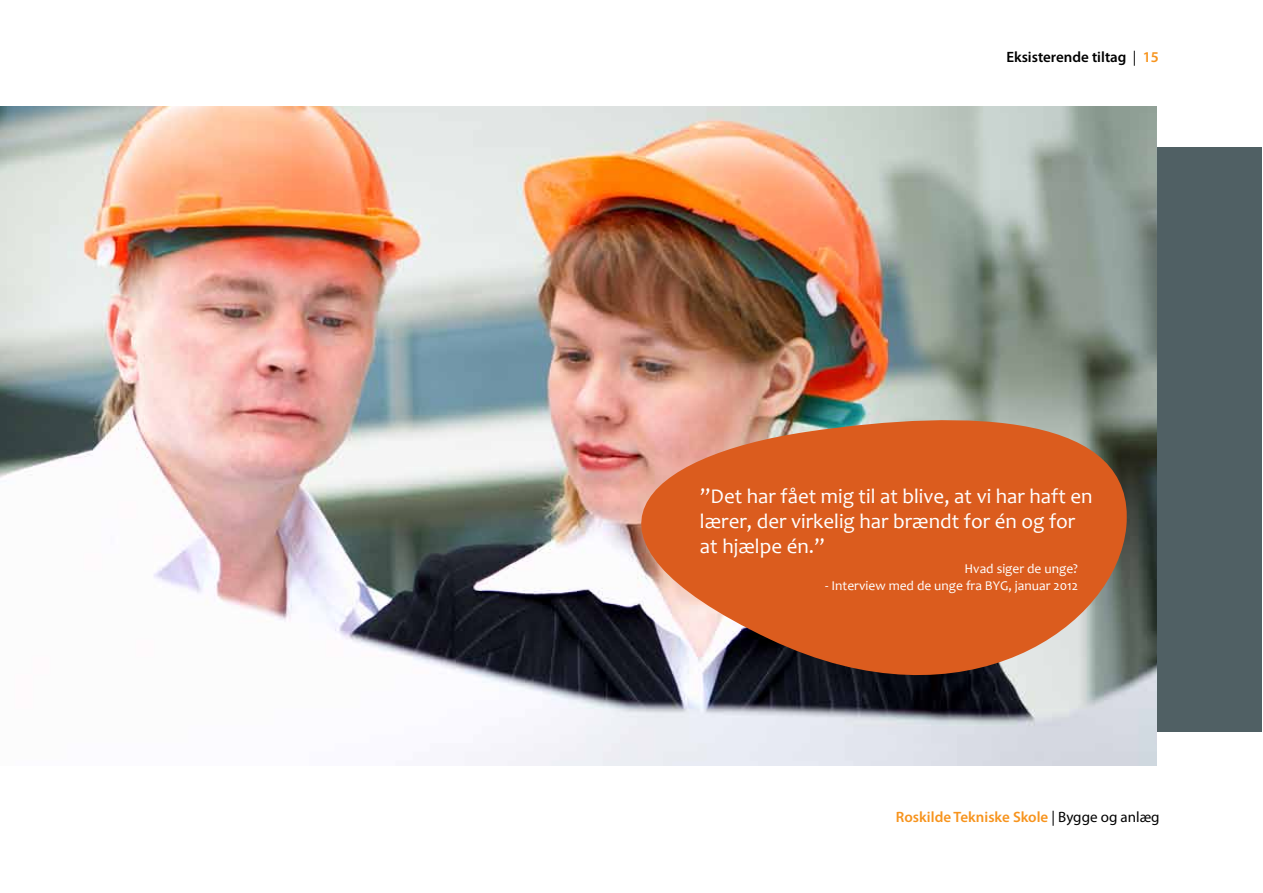
<style>
.page{position:relative;width:1263px;height:893px;background:#fff}
.page>*{position:absolute;margin:0;border:0;box-sizing:border-box;transform-origin:0 0}
.t1{font:21px/25.2px "Candara";color:#fff}
.t2{font:600 15px "Myriad Pro";color:#f7941e}
.t3{font:600 15px "Myriad Pro";color:#000}
.t4{font:13.5px "Candara";color:#fff}
.s1{font-weight:400}
.s2{color:#f7941e}
.s3{font-weight:400;color:#000}
</style>
<div class="page">
<div style="left:0;top:147px;width:1262px;height:584px;background:#506064"></div>
<img style="left:0;top:106px;width:1157px;height:659px">
<img style="left:552px;top:408px;width:585px;height:324px">
<p class="t3" style="left:1006px;top:48px;width:154px">Eksisterende tiltag <span class="s1">|</span> <span class="s2">15</span></p>
<p class="t1" style="left:700px;top:486px;width:394px">”Det har fået mig til at blive, at vi har haft en lærer, der virkelig har brændt for én og for at hjælpe én.”</p>
<p class="t4" style="left:964px;top:564px;width:115px">Hvad siger de unge?</p>
<p class="t4" style="left:825px;top:580px;width:254px">- Interview med de unge fra BYG, januar 2012</p>
<p class="t2" style="left:896px;top:808px;width:265px">Roskilde Tekniske Skole <span class="s3">| Bygge og anlæg</span></p>
</div>
